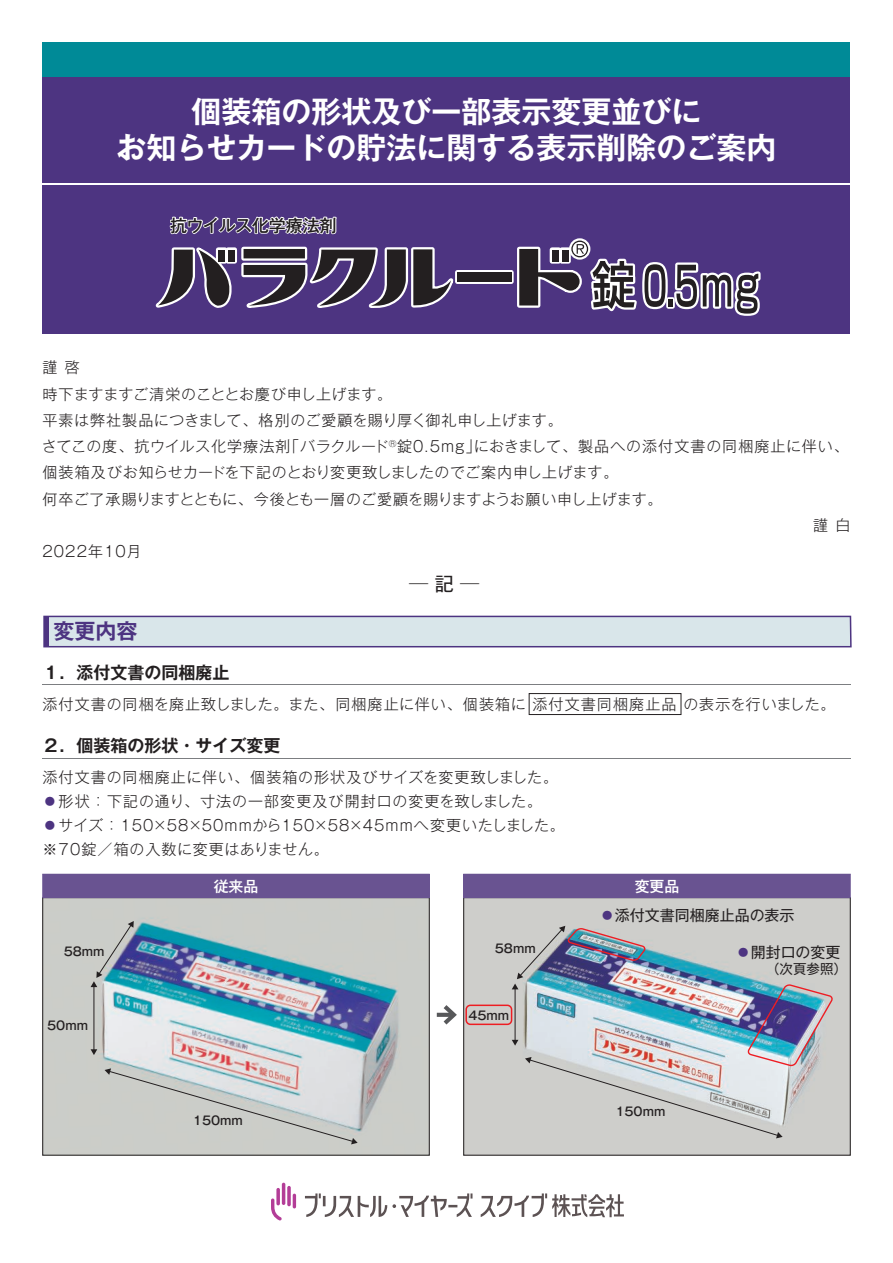
<style>
.page{position:relative;width:893px;height:1263px;background:#fff}
.page>*{position:absolute;margin:0;border:0;box-sizing:border-box;transform-origin:0 0}
.t1{font:700 30px/36px "Gothic MB101 Pro De";color:#fff;text-align:center}
.t2{font:700 21px "Gothic MB101 Pro De";color:#4d3481}
.t3{font:19.2px "Gothic MB101 Pro";color:#231f20}
.t4{font:700 16.95px "Gothic MB101 Pro De";color:#231f20}
.t5{font:500 16.95px "Gothic MB101 Pro";letter-spacing:-.025em;color:#231f20}
.t6{font:300 15px/24px "Gothic MB101 Pro";letter-spacing:.05em;color:#231f20}
.t7{font:300 15px "Gothic MB101 Pro";letter-spacing:-.005em;color:#231f20}
.t8{font:300 15px "Gothic MB101 Pro";letter-spacing:.07em;color:#231f20}
.t9{font:300 15px "Gothic MB101 Pro";letter-spacing:.02em;color:#231f20}
.t10{font:300 15px "Gothic MB101 Pro";letter-spacing:.025em;color:#231f20}
.t11{font:15px "Gothic MB101 Pro";color:#231f20}
.t12{font:300 15px "Gothic MB101 Pro";letter-spacing:.075em;color:#231f20}
.t13{font:500 14.85px "Gothic MB101 Pro";color:#fff}
.t14{font:13.5px "Gothic MB101 Pro";color:#231f20}
.t15{font:500 12px "Gothic MB101 Pro";color:#231f20}
.s1{color:#4d3481}
</style>
<div class="page">
<img style="left:45px;top:899px;width:382px;height:254px">
<div style="left:43px;top:43px;width:807px;height:290px;background:#4d3481"></div>
<div style="left:43px;top:43px;width:807px;height:34px;background:#008a97"></div>
<hr style="left:43px;top:183px;width:807px;height:2px;background:#fff">
<div style="left:44px;top:616px;width:807px;height:31px;background:#d9e6ea"></div>
<div style="left:43px;top:616px;width:809px;height:31px;border:2px solid #4d3481"></div>
<hr style="left:44px;top:616px;width:4px;height:31px;background:#4d3481">
<hr style="left:43px;top:684px;width:808px;height:1px;background:#7c7e81">
<hr style="left:43px;top:758px;width:808px;height:1px;background:#7c7e81">
<div style="left:43px;top:874px;width:386px;height:24px;background:#695391"></div>
<div style="left:464px;top:874px;width:386px;height:24px;background:#695391"></div>
<svg style="left:439px;top:1005px;width:18px;height:20px"></svg>
<hr style="left:94px;top:986px;width:1px;height:64px;background:#231f20">
<svg style="left:91px;top:1049px;width:6px;height:6px"></svg>
<svg style="left:105px;top:1068px;width:253px;height:76px;background:#cccdcc"></svg>
<svg style="left:91px;top:921px;width:43px;height:66px;background:#97abb6"></svg>
<div style="left:465px;top:1004px;width:47px;height:21px;border:2px solid #ee1d23;border-radius:4px"></div>
<img style="left:512px;top:926px;width:321px;height:212px">
<div style="left:455px;top:270px;width:59px;height:14px;border:4px solid #fff"></div>
<div style="left:457px;top:272px;width:54px;height:10px;background:#231f20"></div>
<svg style="left:155px;top:216px;width:307px;height:92px"></svg>
<svg style="left:517px;top:238px;width:244px;height:78px"></svg>
<svg style="left:271px;top:1183px;width:25px;height:37px"></svg>
<svg style="left:305px;top:1193px;width:319px;height:24px"></svg>
<div style="left:529px;top:693px;width:152px;height:22px;border:1px solid #231f20"></div>
<h1 class="t1" style="left:116px;top:90px;width:662px">個装箱の形状及び一部表示変更並びに<br>お知らせカードの貯法に関する表示削除のご案内</h1>
<p class="t5" style="left:170px;top:211px;width:168px">抗ウイルス化学療法剤</p>
<p class="t6" style="left:43px;top:353px;width:39px">謹 啓</p>
<p class="t7" style="left:43px;top:381px;width:351px">時下ますますご清栄のこととお慶び申し上げます。</p>
<p class="t10" style="left:43px;top:408px;width:522px">平素は弊社製品につきまして、格別のご愛顧を賜り厚く御礼申し上げます。</p>
<p class="t6" style="left:42px;top:432px;width:808px">さてこの度、抗ウイルス化学療法剤「バラクルード<sup>®</sup>錠0.5mg」におきまして、製品への添付文書の同梱廃止に伴い、</p>
<p class="t9" style="left:43px;top:460px;width:577px">個装箱及びお知らせカードを下記のとおり変更致しましたのでご案内申し上げます。</p>
<p class="t7" style="left:43px;top:486px;width:621px">何卒ご了承賜りますとともに、今後とも一層のご愛顧を賜りますようお願い申し上げます。</p>
<p class="t6" style="left:813px;top:511px;width:39px">謹 白</p>
<p class="t12" style="left:43px;top:539px;width:101px">2022年10月</p>
<p class="t3" style="left:409px;top:568px;width:72px">─ 記 ─</p>
<h2 class="t2" style="left:54px;top:614px;width:85px">変更内容</h2>
<p class="t4" style="left:43px;top:658px;width:189px">１．添付文書の同梱廃止</p>
<p class="t8" style="left:43px;top:692px;width:794px">添付文書の同梱を廃止致しました。また、同梱廃止に伴い、個装箱に 添付文書同梱廃止品 の表示を行いました。</p>
<p class="t4" style="left:43px;top:732px;width:240px">２．個装箱の形状・サイズ変更</p>
<p class="t6" style="left:43px;top:764px;width:517px">添付文書の同梱廃止に伴い、個装箱の形状及びサイズを変更致しました。</p>
<p class="t6" style="left:43px;top:788px;width:501px"><span class="s1">●</span>形状：下記の通り、寸法の一部変更及び開封口の変更を致しました。</p>
<p class="t6" style="left:43px;top:812px;width:524px"><span class="s1">●</span>サイズ：150×58×50mmから150×58×45mmへ変更いたしました。※70錠／箱の入数に変更はありません。</p>
<p class="t13" style="left:214px;top:873px;width:46px">従来品</p>
<p class="t13" style="left:635px;top:873px;width:46px">変更品</p>
<p class="t15" style="left:64px;top:941px;width:42px">58mm</p>
<p class="t15" style="left:47px;top:1015px;width:42px">50mm</p>
<p class="t15" style="left:193px;top:1110px;width:51px">150mm</p>
<p class="t15" style="left:495px;top:939px;width:42px">58mm</p>
<p class="t15" style="left:468px;top:1005px;width:42px">45mm</p>
<p class="t11" style="left:600px;top:903px;width:196px"><span class="s1">●</span>添付文書同梱廃止品の表示</p>
<p class="t15" style="left:615px;top:1101px;width:51px">150mm</p>
<p class="t11" style="left:736px;top:939px;width:106px"><span class="s1">●</span>開封口の変更</p>
<p class="t14" style="left:766px;top:957px;width:82px">（次頁参照）</p>
</div>
